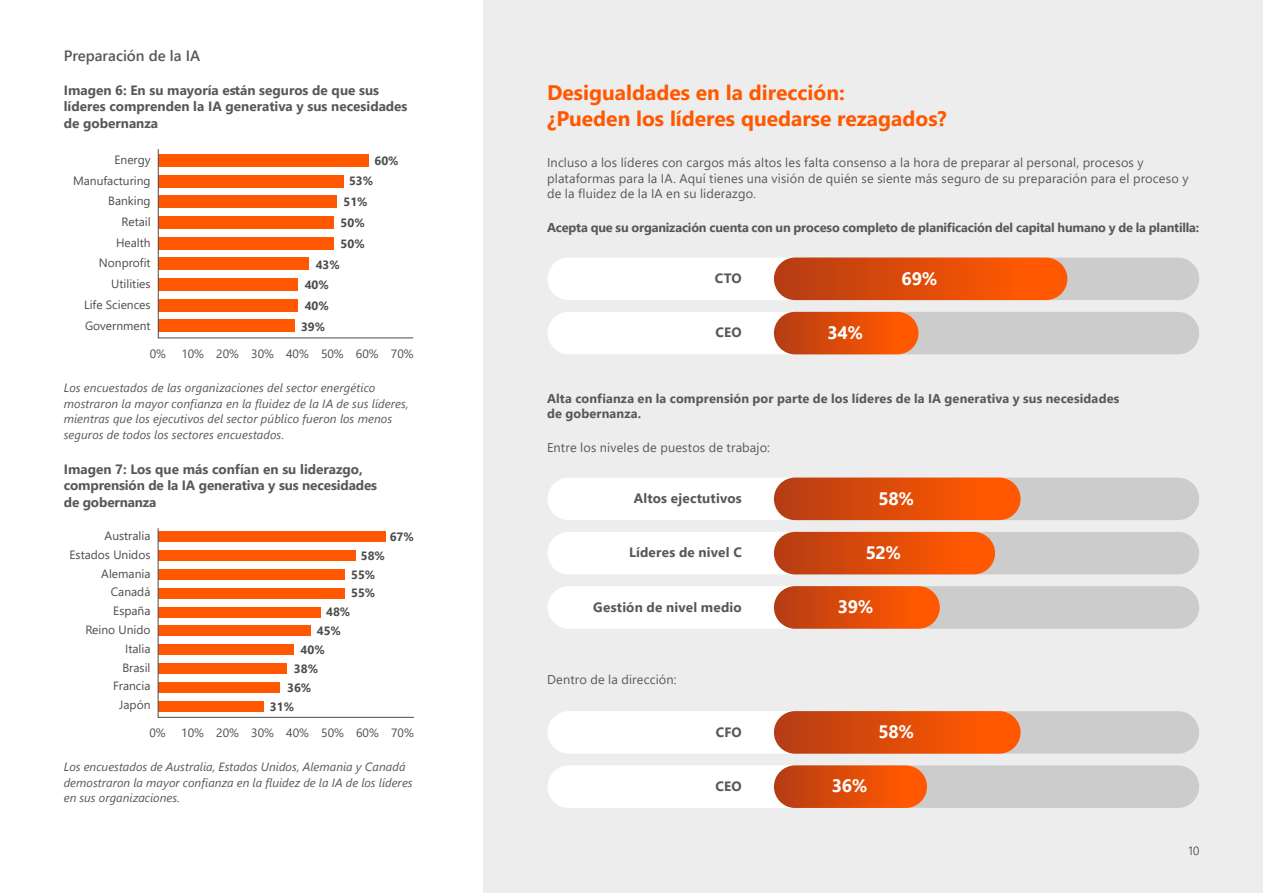
<style>
.page{position:relative;width:1263px;height:893px;background:#fff}
.page>*{position:absolute;margin:0;border:0;box-sizing:border-box;transform-origin:0 0}
.t1{font:700 21px/25.2px "Segoe UI";color:#ff5800}
.t2{font:700 18px "Segoe UI";letter-spacing:-.015em;color:#fff}
.t3{font:600 15px "Segoe UI";color:#58585a}
.t4{font:700 13.5px/16.5px "Segoe UI";color:#58585a}
.t5{font:12.75px/15.8px "Segoe UI";letter-spacing:.01em;color:#58585a}
.t6{font:700 12.75px/15.8px "Segoe UI";letter-spacing:-.005em;color:#58585a}
.t7{font:italic 12px/15.8px "Segoe UI";letter-spacing:.005em;color:#58585a}
.t8{font:12px/18.8px "Segoe UI";color:#4c4c4c;text-align:right}
.t9{font:700 12px/20.9px "Segoe UI";color:#4c4c4c}
.t10{font:300 12px "Segoe UI";color:#000}
</style>
<div class="page">
<div style="left:483px;top:0;width:780px;height:893px;background:#ededed"></div>
<svg style="left:158px;top:149px;width:256px;height:189px"></svg>
<svg style="left:158px;top:528px;width:256px;height:190px"></svg>
<div style="left:548px;top:258px;width:242px;height:42px;background:#fff"></div>
<div style="left:548px;top:711px;width:243px;height:43px;background:#fff"></div>
<div style="left:774px;top:258px;width:425px;height:42px;background:#ccc;border-radius:21px"></div>
<div style="left:774px;top:258px;width:293px;height:42px;background:linear-gradient(to right,#b53d14,#ff5b00);border-radius:21px"></div>
<div style="left:774px;top:711px;width:425px;height:43px;background:#ccc;border-radius:21px"></div>
<div style="left:774px;top:711px;width:246px;height:43px;background:linear-gradient(to right,#b63d15,#ff5b00);border-radius:21px"></div>
<div style="left:548px;top:312px;width:242px;height:42px;background:#fff"></div>
<div style="left:548px;top:766px;width:243px;height:42px;background:#fff"></div>
<div style="left:774px;top:312px;width:425px;height:42px;background:#ccc;border-radius:21px"></div>
<div style="left:774px;top:312px;width:144px;height:42px;background:linear-gradient(to right,#b53d14,#ff5b00);border-radius:21px"></div>
<div style="left:774px;top:765px;width:425px;height:43px;background:#ccc;border-radius:21px"></div>
<div style="left:774px;top:765px;width:153px;height:43px;background:linear-gradient(to right,#b63d15,#ff5c00);border-radius:21px"></div>
<div style="left:548px;top:478px;width:242px;height:42px;background:#fff"></div>
<div style="left:774px;top:478px;width:425px;height:42px;background:#ccc;border-radius:21px"></div>
<div style="left:774px;top:478px;width:246px;height:42px;background:linear-gradient(to right,#b53d14,#ff5b00);border-radius:21px"></div>
<div style="left:548px;top:532px;width:242px;height:42px;background:#fff"></div>
<div style="left:774px;top:532px;width:425px;height:42px;background:#ccc;border-radius:21px"></div>
<div style="left:774px;top:532px;width:221px;height:42px;background:linear-gradient(to right,#b53d14,#ff5c00);border-radius:21px"></div>
<div style="left:548px;top:586px;width:243px;height:43px;background:#fff"></div>
<div style="left:774px;top:586px;width:425px;height:43px;background:#ccc;border-radius:21px"></div>
<div style="left:774px;top:586px;width:166px;height:43px;background:linear-gradient(to right,#b63d14,#ff5c00);border-radius:21px"></div>
<p class="t3" style="left:64px;top:41px;width:138px">Preparación de la IA</p>
<p class="t4" style="left:64px;top:81px;width:345px">Imagen 6: En su mayoría están seguros de que sus líderes comprenden la IA generativa y sus necesidades de gobernanza</p>
<p class="t8" style="left:115px;top:149px;width:38px">Energy</p>
<p class="t8" style="left:73px;top:170px;width:79px">Manufacturing</p>
<p class="t8" style="left:122px;top:211px;width:31px">Retail</p>
<p class="t8" style="left:99px;top:253px;width:53px">Nonprofit</p>
<p class="t8" style="left:84px;top:294px;width:68px">Life Sciences</p>
<p class="t8" style="left:108px;top:191px;width:44px">Banking</p>
<p class="t8" style="left:116px;top:232px;width:36px">Health</p>
<p class="t8" style="left:111px;top:273px;width:41px">Utilities</p>
<p class="t8" style="left:85px;top:315px;width:67px">Government</p>
<p class="t9" style="left:374px;top:149px;width:26px">60%</p>
<p class="t9" style="left:341px;top:170px;width:34px;text-indent:8px">53%<br>51%<br>50%<br>50%</p>
<p class="t9" style="left:316px;top:253px;width:26px">43%</p>
<p class="t9" style="left:305px;top:274px;width:26px">40%</p>
<p class="t9" style="left:305px;top:295px;width:26px">40%</p>
<p class="t9" style="left:301px;top:315px;width:26px">39%</p>
<p class="t8" style="left:150px;top:343px;width:18px">0%</p>
<p class="t8" style="left:181px;top:343px;width:234px">10% 20% 30% 40% 50% 60% 70%</p>
<p class="t7" style="left:64px;top:378px;width:347px">Los encuestados de las organizaciones del sector energético mostraron la mayor confianza en la fluidez de la IA de sus líderes, mientras que los ejecutivos del sector público fueron los menos seguros de todos los sectores encuestados.</p>
<p class="t4" style="left:64px;top:460px;width:315px">Imagen 7: Los que más confían en su liderazgo, comprensión de la IA generativa y sus necesidades de gobernanza</p>
<p class="t8" style="left:105px;top:525px;width:47px">Australia</p>
<p class="t9" style="left:390px;top:525px;width:26px">67%</p>
<p class="t8" style="left:70px;top:544px;width:82px">Estados Unidos</p>
<p class="t8" style="left:111px;top:582px;width:41px">Canadá</p>
<p class="t8" style="left:85px;top:619px;width:67px">Reino Unido</p>
<p class="t8" style="left:113px;top:657px;width:39px">Brasil<br>Francia</p>
<p class="t8" style="left:101px;top:563px;width:51px">Alemania</p>
<p class="t8" style="left:113px;top:601px;width:39px">España</p>
<p class="t8" style="left:125px;top:638px;width:27px">Italia</p>
<p class="t8" style="left:119px;top:695px;width:33px">Japón</p>
<p class="t9" style="left:361px;top:544px;width:26px">58%</p>
<p class="t9" style="left:351px;top:582px;width:26px">55%</p>
<p class="t9" style="left:351px;top:563px;width:26px">55%</p>
<p class="t9" style="left:326px;top:601px;width:26px">48%</p>
<p class="t9" style="left:317px;top:619px;width:26px">45%</p>
<p class="t9" style="left:301px;top:638px;width:26px">40%</p>
<p class="t9" style="left:294px;top:657px;width:26px">38%</p>
<p class="t9" style="left:287px;top:676px;width:26px">36%</p>
<p class="t9" style="left:270px;top:695px;width:26px">31%</p>
<p class="t8" style="left:149px;top:722px;width:18px">0%</p>
<p class="t8" style="left:181px;top:722px;width:234px">10% 20% 30% 40% 50% 60% 70%</p>
<p class="t7" style="left:64px;top:757px;width:350px">Los encuestados de Australia, Estados Unidos, Alemania y Canadá demostraron la mayor confianza en la fluidez de la IA de los líderes en sus organizaciones.</p>
<h1 class="t1" style="left:547px;top:79px;width:401px">Desigualdades en la dirección:<br>¿Pueden los líderes quedarse rezagados?</h1>
<p class="t5" style="left:547px;top:153px;width:643px">Incluso a los líderes con cargos más altos les falta consenso a la hora de preparar al personal, procesos y plataformas para la IA. Aquí tienes una visión de quién se siente más seguro de su preparación para el proceso y de la fluidez de la IA en su liderazgo.</p>
<p class="t6" style="left:547px;top:219px;width:654px">Acepta que su organización cuenta con un proceso completo de planificación del capital humano y de la plantilla:</p>
<p class="t4" style="left:715px;top:269px;width:28px">CTO</p>
<h2 class="t2" style="left:901px;top:261px;width:37px">69%</h2>
<p class="t4" style="left:715px;top:323px;width:28px">CEO</p>
<h2 class="t2" style="left:827px;top:316px;width:37px">34%</h2>
<p class="t6" style="left:547px;top:389px;width:574px">Alta confianza en la comprensión por parte de los líderes de la IA generativa y sus necesidades de gobernanza.</p>
<p class="t5" style="left:547px;top:439px;width:224px">Entre los niveles de puestos de trabajo:</p>
<p class="t4" style="left:634px;top:489px;width:109px">Altos ejectutivos</p>
<h2 class="t2" style="left:878px;top:481px;width:37px">58%</h2>
<p class="t4" style="left:629px;top:543px;width:114px">Líderes de nivel C</p>
<h2 class="t2" style="left:866px;top:536px;width:37px">52%</h2>
<p class="t4" style="left:593px;top:597px;width:150px">Gestión de nivel medio</p>
<h2 class="t2" style="left:838px;top:590px;width:37px">39%</h2>
<p class="t5" style="left:547px;top:670px;width:131px">Dentro de la dirección:</p>
<p class="t4" style="left:716px;top:722px;width:27px">CFO</p>
<p class="t4" style="left:715px;top:777px;width:28px">CEO</p>
<h2 class="t2" style="left:878px;top:715px;width:37px">58%</h2>
<h2 class="t2" style="left:832px;top:769px;width:37px">36%</h2>
<p class="t10" style="left:1188px;top:839px;width:12px">10</p>
</div>
